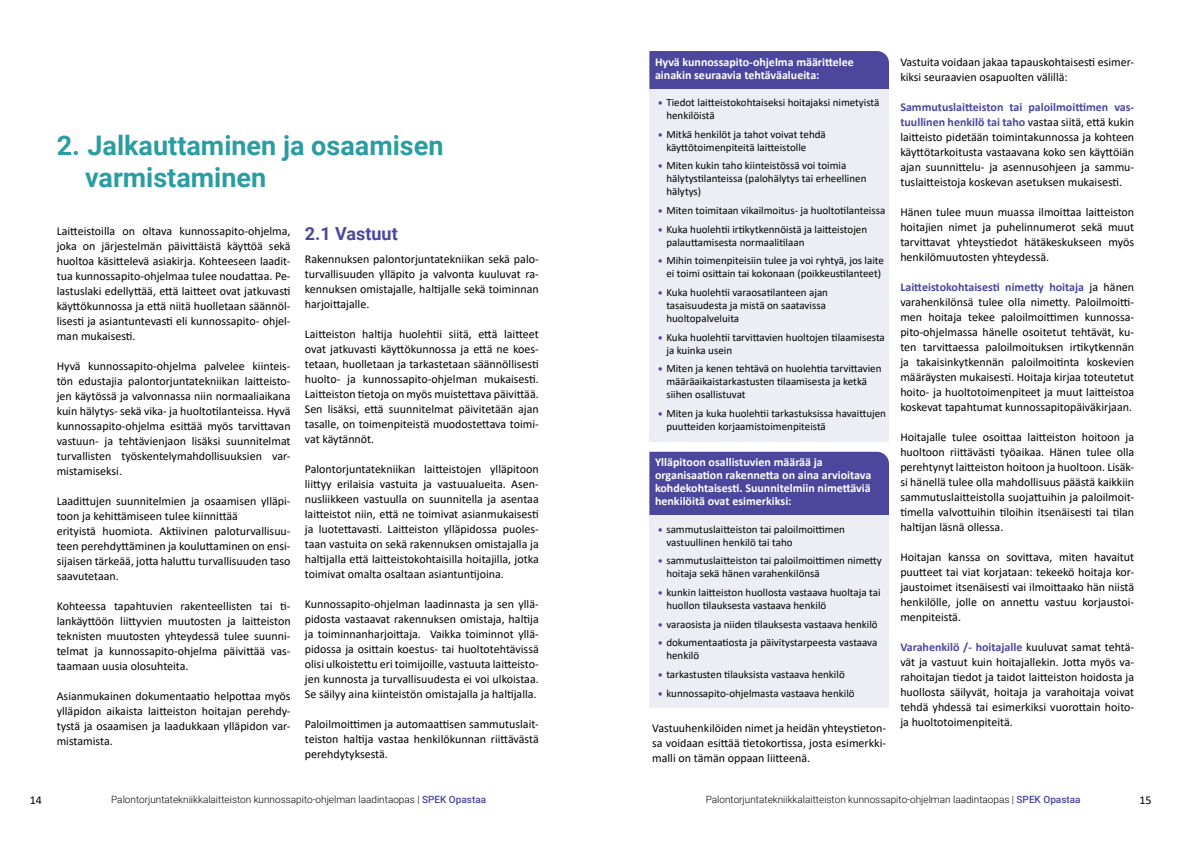
<style>
.page{position:relative;width:1191px;height:842px;background:#fff}
.page>*{position:absolute;margin:0;border:0;box-sizing:border-box;transform-origin:0 0}
.t1{font:700 27px/32.4px "Roboto";color:#2a9da2}
.t2{font:700 18px "Roboto";color:#4c479c}
.t3{font:12px/15px "Calibri";color:#000;text-align:justify}
.t4{font:700 12px/13px "Calibri";color:#fff}
.t5{font:11px/13px "Calibri";color:#000}
.t6{font:300 10px "Roboto";color:#000}
.s1{font-family:"Roboto";font-weight:700;font-size:14px;color:#4c479c}
.s2{font-weight:700;color:#4c479c}
.s3{font-weight:500;color:#4c479c}
</style>
<div class="page">
<div style="left:649px;top:51px;width:240px;height:38px;background:#4c479c"></div>
<div style="left:649px;top:89px;width:240px;height:41px;background:#ededf5"></div>
<div style="left:649px;top:121px;width:240px;height:41px;background:#ededf5"></div>
<div style="left:649px;top:152px;width:240px;height:54px;background:#ededf5"></div>
<div style="left:649px;top:197px;width:240px;height:28px;background:#ededf5"></div>
<div style="left:649px;top:216px;width:240px;height:41px;background:#ededf5"></div>
<div style="left:649px;top:247px;width:240px;height:41px;background:#ededf5"></div>
<div style="left:649px;top:279px;width:240px;height:54px;background:#ededf5"></div>
<div style="left:649px;top:324px;width:240px;height:41px;background:#ededf5"></div>
<div style="left:649px;top:355px;width:240px;height:54px;background:#ededf5"></div>
<div style="left:649px;top:400px;width:240px;height:41px;background:#ededf5"></div>
<div style="left:649px;top:452px;width:240px;height:64px;background:#4c479c"></div>
<div style="left:649px;top:516px;width:240px;height:41px;background:#ededf5"></div>
<div style="left:649px;top:547px;width:240px;height:41px;background:#ededf5"></div>
<div style="left:649px;top:579px;width:240px;height:41px;background:#ededf5"></div>
<div style="left:649px;top:611px;width:240px;height:28px;background:#ededf5"></div>
<div style="left:649px;top:629px;width:240px;height:41px;background:#ededf5"></div>
<div style="left:649px;top:661px;width:240px;height:28px;background:#ededf5"></div>
<div style="left:649px;top:680px;width:240px;height:28px;background:#ededf5"></div>
<h1 class="t1" style="left:85px;top:128px;width:360px;text-indent:-28px">2. Jalkauttaminen ja osaamisen varmistaminen</h1>
<p class="t3" style="left:57px;top:223px;width:235px">Laitteistoilla on oltava kunnossapito-ohjelma, joka on järjestelmän päivittäistä käyttöä sekä huoltoa käsittelevä asiakirja. Kohteeseen laadit&shy;tua kunnossapito-ohjelmaa tulee noudattaa. Pe&shy;lastuslaki edellyttää, että laitteet ovat jatkuvasti käyttökunnossa ja että niitä huolletaan säännöl&shy;lisesti ja asiantuntevasti eli kunnossapito- ohjel&shy;man mukaisesti.</p>
<p class="t3" style="left:57px;top:358px;width:235px">Hyvä kunnossapito-ohjelma palvelee kiinteis&shy;tön edustajia palontorjuntatekniikan laitteisto&shy;jen käytössä ja valvonnassa niin normaaliaikana kuin hälytys- sekä vika- ja huoltotilanteissa. Hyvä kunnossapito-ohjelma esittää myös tarvittavan vastuun- ja tehtävienjaon lisäksi suunnitelmat turvallisten työskentelymahdollisuuksien var&shy;mistamiseksi.</p>
<p class="t3" style="left:57px;top:493px;width:235px;text-align:left">Laadittujen suunnitelmien ja osaamisen ylläpi&shy;toon ja kehittämiseen tulee kiinnittää<br>erityistä huomiota. Aktiivinen paloturvallisuu&shy;teen perehdyttäminen ja kouluttaminen on ensi&shy;sijaisen tärkeää, jotta haluttu turvallisuuden taso saavutetaan.</p>
<p class="t3" style="left:57px;top:598px;width:235px">Kohteessa tapahtuvien rakenteellisten tai ti&shy;lankäyttöön liittyvien muutosten ja laitteiston teknisten muutosten yhteydessä tulee suunni&shy;telmat ja kunnossapito-ohjelma päivittää vas&shy;taamaan uusia olosuhteita.</p>
<p class="t3" style="left:57px;top:688px;width:235px">Asianmukainen dokumentaatio helpottaa myös ylläpidon aikaista laitteiston hoitajan perehdy&shy;tystä ja osaamisen ja laadukkaan ylläpidon var&shy;mistamista.</p>
<h2 class="t2" style="left:305px;top:221px;width:94px">2.1 Vastuut</h2>
<p class="t3" style="left:305px;top:251px;width:235px">Rakennuksen palontorjuntatekniikan sekä palo&shy;turvallisuuden ylläpito ja valvonta kuuluvat ra&shy;kennuksen omistajalle, haltijalle sekä toiminnan harjoittajalle.</p>
<p class="t3" style="left:305px;top:326px;width:235px">Laitteiston haltija huolehtii siitä, että laitteet ovat jatkuvasti käyttökunnossa ja että ne koes&shy;tetaan, huolletaan ja tarkastetaan säännöllisesti huolto- ja kunnossapito-ohjelman mukaisesti.<br>Laitteiston tietoja on myös muistettava päivittää.<br>Sen lisäksi, että suunnitelmat päivitetään ajan tasalle, on toimenpiteistä muodostettava toimi&shy;vat käytännöt.</p>
<p class="t3" style="left:305px;top:461px;width:235px">Palontorjuntatekniikan laitteistojen ylläpitoon liittyy erilaisia vastuita ja vastuualueita. Asen&shy;nusliikkeen vastuulla on suunnitella ja asentaa laitteistot niin, että ne toimivat asianmukaisesti ja luotettavasti. Laitteiston ylläpidossa puoles&shy;taan vastuita on sekä rakennuksen omistajalla ja haltijalla että laitteistokohtaisilla hoitajilla, jotka toimivat omalta osaltaan asiantuntijoina.</p>
<p class="t3" style="left:305px;top:596px;width:235px">Kunnossapito-ohjelman laadinnasta ja sen yllä&shy;pidosta vastaavat rakennuksen omistaja, haltija ja toiminnanharjoittaja. Vaikka toiminnot yllä&shy;pidossa ja osittain koestus- tai huoltotehtävissä olisi ulkoistettu eri toimijoille, vastuuta laitteisto&shy;jen kunnosta ja turvallisuudesta ei voi ulkoistaa.<br>Se säilyy aina kiinteistön omistajalla ja haltijalla.</p>
<p class="t3" style="left:305px;top:716px;width:235px">Paloilmoittimen ja automaattisen sammutuslait&shy;teiston haltija vastaa henkilökunnan riittävästä perehdytyksestä.</p>
<p class="t4" style="left:655px;top:55px;width:200px">Hyvä kunnossapito-ohjelma määrittelee ainakin seuraavia tehtäväalueita:</p>
<p class="t5" style="left:666px;top:95px;width:215px;text-indent:-9px"><span class="s1">•</span> Tiedot laitteistokohtaiseksi hoitajaksi nimetyistä henkilöistä</p>
<p class="t5" style="left:666px;top:127px;width:161px;text-indent:-9px"><span class="s1">•</span> Mitkä henkilöt ja tahot voivat tehdä käyttötoimenpiteitä laitteistolle</p>
<p class="t5" style="left:666px;top:159px;width:201px;text-indent:-9px"><span class="s1">•</span> Miten kukin taho kiinteistössä voi toimia hälytystilanteissa (palohälytys tai erheellinen hälytys)</p>
<p class="t5" style="left:658px;top:203px;width:229px"><span class="s1">•</span> Miten toimitaan vikailmoitus- ja huoltotilanteissa</p>
<p class="t5" style="left:666px;top:222px;width:202px;text-indent:-9px"><span class="s1">•</span> Kuka huolehtii irtikytkennöistä ja laitteistojen palauttamisesta normaalitilaan</p>
<p class="t5" style="left:658px;top:254px;width:228px;text-align:center"><span class="s1">•</span> Mihin toimenpiteisiin tulee ja voi ryhtyä, jos laite ei toimi osittain tai kokonaan (poikkeustilanteet)</p>
<p class="t5" style="left:666px;top:285px;width:163px;text-indent:-9px"><span class="s1">•</span> Kuka huolehtii varaosatilanteen ajan tasaisuudesta ja mistä on saatavissa huoltopalveluita</p>
<p class="t5" style="left:666px;top:330px;width:220px;text-indent:-9px"><span class="s1">•</span> Kuka huolehtii tarvittavien huoltojen tilaamisesta ja kuinka usein</p>
<p class="t5" style="left:666px;top:362px;width:217px;text-indent:-9px"><span class="s1">•</span> Miten ja kenen tehtävä on huolehtia tarvittavien määräaikaistarkastusten tilaamisesta ja ketkä siihen osallistuvat</p>
<p class="t5" style="left:666px;top:406px;width:221px;text-indent:-9px"><span class="s1">•</span> Miten ja kuka huolehtii tarkastuksissa havaittujen puutteiden korjaamistoimenpiteistä</p>
<p class="t4" style="left:655px;top:456px;width:218px">Ylläpitoon osallistuvien määrää ja organisaation rakennetta on aina arvioitava kohdekohtaisesti. Suunnitelmiin nimettäviä henkilöitä ovat esimerkiksi:</p>
<p class="t5" style="left:666px;top:522px;width:180px;text-indent:-9px"><span class="s1">•</span> sammutuslaitteiston tai paloilmoittimen vastuullinen henkilö tai taho</p>
<p class="t5" style="left:666px;top:554px;width:217px;text-indent:-9px"><span class="s1">•</span> sammutuslaitteiston tai paloilmoittimen nimetty hoitaja sekä hänen varahenkilönsä</p>
<p class="t5" style="left:666px;top:585px;width:216px;text-indent:-9px"><span class="s1">•</span> kunkin laitteiston huollosta vastaava huoltaja tai huollon tilauksesta vastaava henkilö</p>
<p class="t5" style="left:658px;top:617px;width:221px"><span class="s1">•</span> varaosista ja niiden tilauksesta vastaava henkilö</p>
<p class="t5" style="left:666px;top:636px;width:212px;text-indent:-9px"><span class="s1">•</span> dokumentaatiosta ja päivitystarpeesta vastaava henkilö</p>
<p class="t5" style="left:658px;top:667px;width:188px"><span class="s1">•</span> tarkastusten tilauksista vastaava henkilö</p>
<p class="t5" style="left:658px;top:686px;width:198px"><span class="s1">•</span> kunnossapito-ohjelmasta vastaava henkilö</p>
<p class="t3" style="left:652px;top:720px;width:235px">Vastuuhenkilöiden nimet ja heidän yhteystieton&shy;sa voidaan esittää tietokortissa, josta esimerkki&shy;malli on tämän oppaan liitteenä.</p>
<p class="t3" style="left:900px;top:54px;width:235px">Vastuita voidaan jakaa tapauskohtaisesti esimer&shy;kiksi seuraavien osapuolten välillä:</p>
<p class="t3" style="left:900px;top:99px;width:235px"><span class="s2">Sammutuslaitteiston tai paloilmoittimen vas&shy;tuullinen henkilö tai taho</span> vastaa siitä, että kukin laitteisto pidetään toimintakunnossa ja kohteen käyttötarkoitusta vastaavana koko sen käyttöiän ajan suunnittelu- ja asennusohjeen ja sammu&shy;tuslaitteistoja koskevan asetuksen mukaisesti.</p>
<p class="t3" style="left:900px;top:204px;width:235px">Hänen tulee muun muassa ilmoittaa laitteiston hoitajien nimet ja puhelinnumerot sekä muut tarvittavat yhteystiedot hätäkeskukseen myös henkilömuutosten yhteydessä.</p>
<p class="t3" style="left:900px;top:279px;width:235px"><span class="s2">Laitteistokohtaisesti nimetty hoitaja</span> ja hänen varahenkilönsä tulee olla nimetty. Paloilmoitti&shy;men hoitaja tekee paloilmoittimen kunnossa&shy;pito-ohjelmassa hänelle osoitetut tehtävät, ku&shy;ten tarvittaessa paloilmoituksen irtikytkennän ja takaisinkytkennän paloilmoitinta koskevien määräysten mukaisesti. Hoitaja kirjaa toteutetut hoito- ja huoltotoimenpiteet ja muut laitteistoa koskevat tapahtumat kunnossapitopäiväkirjaan.</p>
<p class="t3" style="left:900px;top:429px;width:235px">Hoitajalle tulee osoittaa laitteiston hoitoon ja huoltoon riittävästi työaikaa. Hänen tulee olla perehtynyt laitteiston hoitoon ja huoltoon. Lisäk&shy;si hänellä tulee olla mahdollisuus päästä kaikkiin sammutuslaitteistolla suojattuihin ja paloilmoit&shy;timella valvottuihin tiloihin itsenäisesti tai tilan haltijan läsnä ollessa.</p>
<p class="t3" style="left:900px;top:549px;width:235px">Hoitajan kanssa on sovittava, miten havaitut puutteet tai viat korjataan: tekeekö hoitaja kor&shy;jaustoimet itsenäisesti vai ilmoittaako hän niistä henkilölle, jolle on annettu vastuu korjaustoi&shy;menpiteistä.</p>
<p class="t3" style="left:900px;top:639px;width:235px"><span class="s2">Varahenkilö /- hoitajalle</span> kuuluvat samat tehtä&shy;vät ja vastuut kuin hoitajallekin. Jotta myös va&shy;rahoitajan tiedot ja taidot laitteiston hoidosta ja huollosta säilyvät, hoitaja ja varahoitaja voivat tehdä yhdessä tai esimerkiksi vuorottain hoito&shy;ja huoltotoimenpiteitä.</p>
<p class="t3" style="left:30px;top:792px;width:14px">14</p>
<p class="t6" style="left:111px;top:792px;width:376px">Palontorjuntatekniikkalaitteiston kunnossapito-ohjelman laadintaopas | <span class="s3">SPEK Opastaa</span></p>
<p class="t6" style="left:706px;top:792px;width:376px">Palontorjuntatekniikkalaitteiston kunnossapito-ohjelman laadintaopas | <span class="s3">SPEK Opastaa</span></p>
<p class="t3" style="left:1139px;top:792px;width:14px">15</p>
</div>
